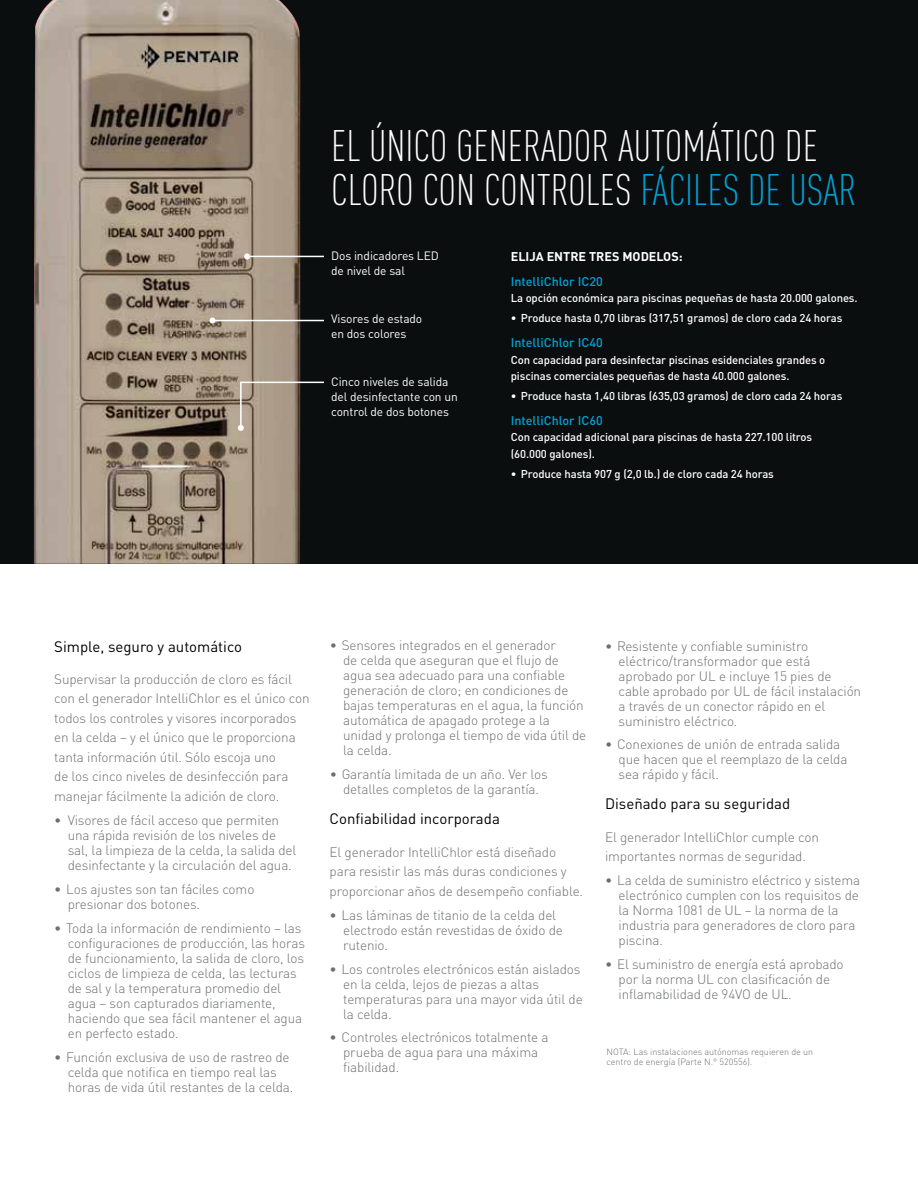
<style>
.page{position:relative;width:918px;height:1188px;background:#fff}
.page>*{position:absolute;margin:0;border:0;box-sizing:border-box;transform-origin:0 0}
.t1{font:300 condensed 43.5px/43.5px "DIN Pro";color:#fff}
.t2{font:15px "DIN Pro";color:#000}
.t3{font:300 13.5px/15px "DIN Pro";letter-spacing:-.01em;color:#6d6e71}
.t4{font:500 12.6px "DIN Pro";color:#00a3d8}
.t5{font:700 12.6px "DIN Pro";color:#fff}
.t6{font:12px/15px "DIN Pro";letter-spacing:-.01em;color:#fff}
.t7{font:500 11.25px/16.4px "DIN Pro";letter-spacing:-.01em;color:#fff}
.t8{font:300 9px/10.5px "DIN Pro";color:#6d6e71}
.s1{color:#00a3d8}
</style>
<div class="page">
<div style="left:0;top:0;width:918px;height:564px;background:#0b0e0e"></div>
<img style="left:34px;top:0;width:267px;height:564px">
<hr style="left:247px;top:256px;width:77px;height:1px;background:#fff">
<svg style="left:244px;top:253px;width:6px;height:6px"></svg>
<hr style="left:213px;top:320px;width:111px;height:1px;background:#fff">
<svg style="left:210px;top:318px;width:6px;height:6px"></svg>
<svg style="left:238px;top:381px;width:86px;height:50px"></svg>
<h1 class="t1" style="left:331px;top:122px;width:527px">EL ÚNICO GENERADOR AUTOMÁTICO DE<br>CLORO CON CONTROLES <span class="s1">FÁCILES DE USAR</span></h1>
<p class="t6" style="left:331px;top:247px;width:109px">Dos indicadores LED de nivel de sal</p>
<p class="t6" style="left:331px;top:310px;width:93px">Visores de estado en dos colores</p>
<p class="t6" style="left:331px;top:373px;width:128px">Cinco niveles de salida del desinfectante con un control de dos botones</p>
<p class="t5" style="left:511px;top:246px;width:173px">ELIJA ENTRE TRES MODELOS:</p>
<p class="t4" style="left:511px;top:271px;width:93px">IntelliChlor IC20</p>
<p class="t7" style="left:511px;top:289px;width:348px">La opción económica para piscinas pequeñas de hasta 20.000 galones.</p>
<p class="t7" style="left:511px;top:309px;width:333px">• Produce hasta 0,70 libras (317,51 gramos) de cloro cada 24 horas</p>
<p class="t4" style="left:511px;top:332px;width:93px">IntelliChlor IC40</p>
<p class="t7" style="left:511px;top:350px;width:316px">Con capacidad para desinfectar piscinas esidenciales grandes o piscinas comerciales pequeñas de hasta 40.000 galones.</p>
<p class="t7" style="left:511px;top:386px;width:333px">• Produce hasta 1,40 libras (635,03 gramos) de cloro cada 24 horas</p>
<p class="t4" style="left:511px;top:410px;width:93px">IntelliChlor IC60</p>
<p class="t7" style="left:511px;top:428px;width:303px">Con capacidad adicional para piscinas de hasta 227.100 litros (60.000 galones).</p>
<p class="t7" style="left:511px;top:464px;width:265px">• Produce hasta 907 g (2,0 lb.) de cloro cada 24 horas</p>
<p class="t2" style="left:54px;top:634px;width:189px">Simple, seguro y automático</p>
<p class="t3" style="left:54px;top:668px;width:257px;line-height:19.5px">Supervisar la producción de cloro es fácil con el generador IntelliChlor es el único con todos los controles y visores incorporados en la celda – y el único que le proporciona tanta información útil. Sólo escoja uno<br>de los cinco niveles de desinfección para manejar fácilmente la adición de cloro.</p>
<p class="t3" style="left:68px;top:811px;width:230px;text-indent:-14px">• Visores de fácil acceso que permiten una rápida revisión de los niveles de sal, la limpieza de la celda, la salida del desinfectante y la circulación del agua.</p>
<p class="t3" style="left:68px;top:880px;width:188px;text-indent:-14px">• Los ajustes son tan fáciles como presionar dos botones.</p>
<p class="t3" style="left:68px;top:919px;width:239px;text-indent:-14px">• Toda la información de rendimiento – las configuraciones de producción, las horas de funcionamiento, la salida de cloro, los ciclos de limpieza de celda, las lecturas de sal y la temperatura promedio del agua – son capturados diariamente, haciendo que sea fácil mantener el agua en perfecto estado.</p>
<p class="t3" style="left:68px;top:1048px;width:227px;text-indent:-14px">• Función exclusiva de uso de rastreo de celda que notifica en tiempo real las horas de vida útil restantes de la celda.</p>
<p class="t3" style="left:343px;top:637px;width:245px;text-indent:-14px">• Sensores integrados en el generador<br>de celda que aseguran que el flujo de agua sea adecuado para una confiable generación de cloro; en condiciones de bajas temperaturas en el agua, la función automática de apagado protege a la unidad y prolonga el tiempo de vida útil de la celda.</p>
<p class="t3" style="left:330px;top:766px;width:220px;text-align:center">• Garantía limitada de un año. Ver los detalles completos de la garantía.</p>
<p class="t2" style="left:330px;top:807px;width:172px">Confiabilidad incorporada</p>
<p class="t3" style="left:330px;top:841px;width:255px;line-height:19.5px">El generador IntelliChlor está diseñado para resistir las más duras condiciones y proporcionar años de desempeño confiable.</p>
<p class="t3" style="left:343px;top:906px;width:221px;text-indent:-14px">• Las láminas de titanio de la celda del electrodo están revestidas de óxido de rutenio.</p>
<p class="t3" style="left:343px;top:960px;width:241px;text-indent:-14px">• Los controles electrónicos están aislados en la celda, lejos de piezas a altas temperaturas para una mayor vida útil de la celda.</p>
<p class="t3" style="left:343px;top:1029px;width:207px;text-indent:-14px">• Controles electrónicos totalmente a prueba de agua para una máxima fiabilidad.</p>
<p class="t3" style="left:619px;top:637px;width:244px;text-indent:-14px">• Resistente y confiable suministro eléctrico/transformador que está aprobado por UL e incluye 15 pies de cable aprobado por UL de fácil instalación a través de un conector rápido en el suministro eléctrico.</p>
<p class="t3" style="left:619px;top:736px;width:230px;text-indent:-14px">• Conexiones de unión de entrada salida que hacen que el reemplazo de la celda sea rápido y fácil.</p>
<p class="t2" style="left:605px;top:792px;width:187px">Diseñado para su seguridad</p>
<p class="t3" style="left:605px;top:826px;width:215px;line-height:19.5px">El generador IntelliChlor cumple con importantes normas de seguridad.</p>
<p class="t3" style="left:619px;top:872px;width:243px;text-indent:-14px">• La celda de suministro eléctrico y sistema electrónico cumplen con los requisitos de la Norma 1081 de UL – la norma de la industria para generadores de cloro para piscina.</p>
<p class="t3" style="left:619px;top:955px;width:227px;text-indent:-14px">• El suministro de energía está aprobado por la norma UL con clasificación de inflamabilidad de 94VO de UL.</p>
<p class="t8" style="left:607px;top:1045px;width:208px">NOTA: Las instalaciones autónomas requieren de un centro de energía (Parte N.° 520556).</p>
</div>
